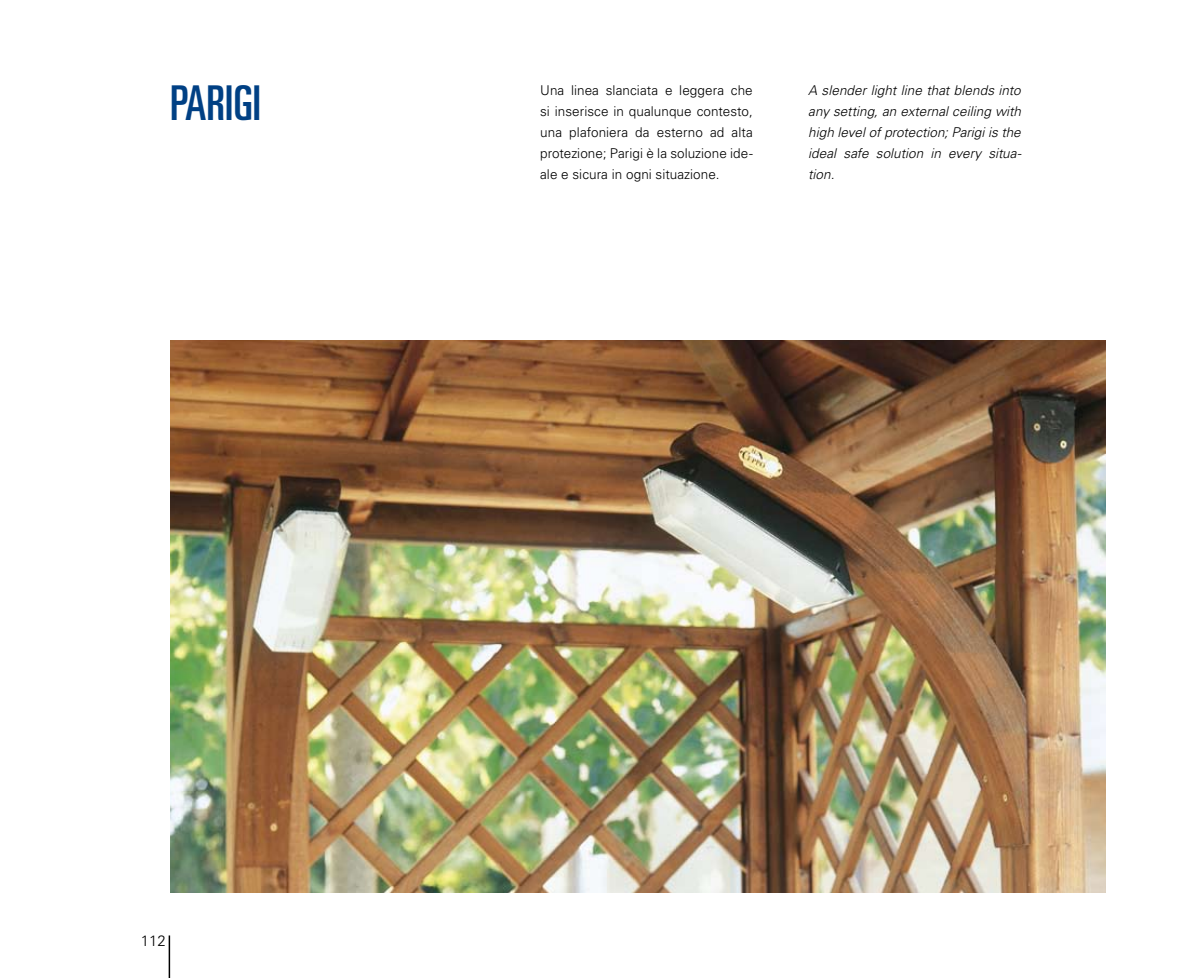
<style>
.page{position:relative;width:1191px;height:978px;background:#fff}
.page>*{position:absolute;margin:0;border:0;box-sizing:border-box;transform-origin:0 0}
.t1{font:ultra-condensed 48px "Univers LT Std";color:#004084}
.t2{font:300 15px "Univers LT Std";color:#000}
.t3{font:300 13.5px/21px "Univers LT Std";letter-spacing:.005em;color:#000;text-align:justify}
.t4{font:italic 300 13.5px/21px "Univers LT Std";letter-spacing:.005em;color:#000;text-align:justify}
</style>
<div class="page">
<hr style="left:169px;top:935px;width:1px;height:43px;background:#000">
<img style="left:170px;top:340px;width:936px;height:553px">
<h1 class="t1" style="left:170px;top:75px;width:92px">PARIGI</h1>
<p class="t3" style="left:540px;top:80px;width:214px">Una linea slanciata e leggera che si inserisce in qualunque contesto, una plafoniera da esterno ad alta protezione; Parigi è la soluzione ide&shy;ale e sicura in ogni situazione.</p>
<p class="t4" style="left:808px;top:80px;width:215px">A slender light line that blends into any setting, an external ceiling with high level of protection; Parigi is the ideal safe solution in every situa&shy;tion.</p>
<p class="t2" style="left:141px;top:932px;width:27px">112</p>
</div>
